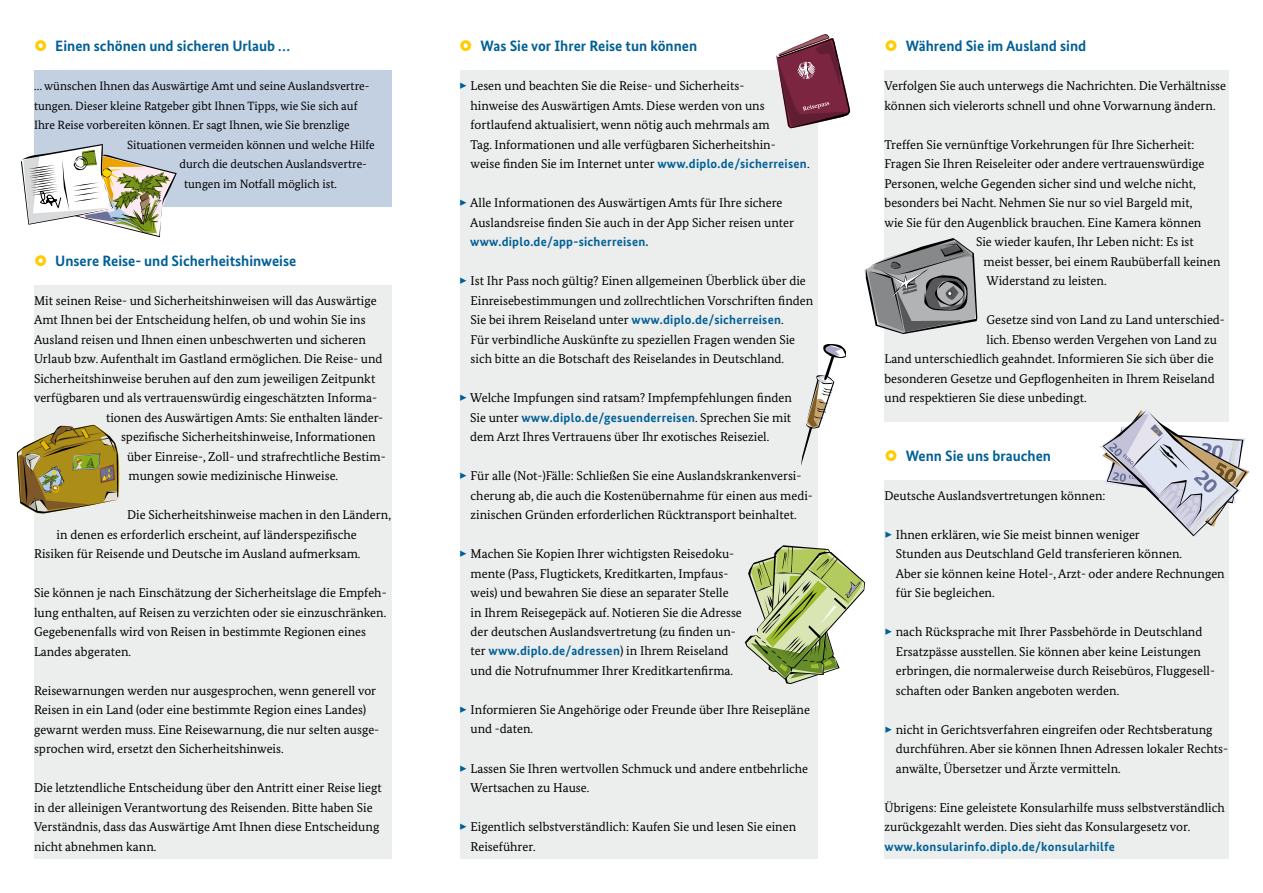
<style>
.page{position:relative;width:1263px;height:893px;background:#fff}
.page>*{position:absolute;margin:0;border:0;box-sizing:border-box;transform-origin:0 0}
.t1{font:700 15px "Bundes Sans";color:#006096}
.t2{font:12.75px/19.5px "Bundes Serif";color:#000}
.t3{font:700 12.75px "Bundes Sans";letter-spacing:.02em;color:#006096}
.t4{font:12px "Bundes Serif";color:#000}
.s1{color:#006096}
.s2{font-family:"Bundes Sans";font-weight:700;color:#006096}
.s3{font-family:"Bundes Serif";font-weight:400;color:#000}
</style>
<div class="page">
<div style="left:34px;top:71px;width:357px;height:136px;background:#c3d0e2"></div>
<div style="left:34px;top:285px;width:357px;height:574px;background:#eceded"></div>
<div style="left:460px;top:71px;width:357px;height:788px;background:#eceded"></div>
<div style="left:884px;top:71px;width:345px;height:351px;background:#eceded"></div>
<div style="left:884px;top:480px;width:345px;height:379px;background:#eceded"></div>
<svg style="left:20px;top:144px;width:157px;height:93px"></svg>
<img style="left:16px;top:424px;width:104px;height:90px">
<svg style="left:1100px;top:410px;width:149px;height:127px"></svg>
<svg style="left:745px;top:34px;width:232px;height:825px"></svg>
<p class="t1" style="left:55px;top:37px;width:236px">Einen schönen und sicheren Urlaub …</p>
<p class="t4" style="left:34px;top:79px;width:335px">… wünschen Ihnen das Auswärtige Amt und seine Auslandsvertre-</p>
<p class="t4" style="left:34px;top:98px;width:325px">tungen. Dieser kleine Ratgeber gibt Ihnen Tipps, wie Sie sich auf</p>
<p class="t4" style="left:34px;top:118px;width:317px">Ihre Reise vorbereiten können. Er sagt Ihnen, wie Sie brenzlige</p>
<p class="t4" style="left:127px;top:137px;width:249px">Situationen vermeiden können und welche Hilfe</p>
<p class="t4" style="left:180px;top:157px;width:187px">durch die deutschen Auslandsvertre-</p>
<p class="t4" style="left:184px;top:176px;width:154px">tungen im Notfall möglich ist.</p>
<p class="t1" style="left:55px;top:251px;width:243px">Unsere Reise- und Sicherheitshinweise</p>
<p class="t2" style="left:34px;top:290px;width:344px">Mit seinen Reise- und Sicherheitshinweisen will das Auswärtige</p>
<p class="t2" style="left:34px;top:310px;width:333px">Amt Ihnen bei der Entscheidung helfen, ob und wohin Sie ins</p>
<p class="t2" style="left:34px;top:329px;width:333px">Ausland reisen und Ihnen einen unbeschwerten und sicheren</p>
<p class="t2" style="left:34px;top:349px;width:350px">Urlaub bzw. Aufenthalt im Gastland ermöglichen. Die Reise- und</p>
<p class="t2" style="left:34px;top:368px;width:343px">Sicherheitshinweise beruhen auf den zum jeweiligen Zeitpunkt</p>
<p class="t2" style="left:34px;top:388px;width:343px">verfügbaren und als vertrauenswürdig eingeschätzten Informa-</p>
<p class="t2" style="left:106px;top:407px;width:279px">tionen des Auswärtigen Amts: Sie enthalten länder-</p>
<p class="t2" style="left:121px;top:427px;width:256px">spezifische Sicherheitshinweise, Informationen</p>
<p class="t2" style="left:127px;top:446px;width:260px">über Einreise-, Zoll- und strafrechtliche Bestim-</p>
<p class="t2" style="left:129px;top:466px;width:211px">mungen sowie medizinische Hinweise.</p>
<p class="t2" style="left:127px;top:505px;width:265px">Die Sicherheitshinweise machen in den Ländern,</p>
<p class="t2" style="left:57px;top:524px;width:302px">in denen es erforderlich erscheint, auf länderspezifische</p>
<p class="t2" style="left:34px;top:544px;width:328px">Risiken für Reisende und Deutsche im Ausland aufmerksam.</p>
<p class="t2" style="left:34px;top:583px;width:354px">Sie können je nach Einschätzung der Sicherheitslage die Empfeh&shy;lung enthalten, auf Reisen zu verzichten oder sie einzuschränken.<br>Gegebenenfalls wird von Reisen in bestimmte Regionen eines Landes abgeraten.</p>
<p class="t2" style="left:34px;top:680px;width:347px">Reisewarnungen werden nur ausgesprochen, wenn generell vor Reisen in ein Land (oder eine bestimmte Region eines Landes) gewarnt werden muss. Eine Reisewarnung, die nur selten ausge&shy;sprochen wird, ersetzt den Sicherheitshinweis.</p>
<p class="t2" style="left:34px;top:778px;width:349px">Die letztendliche Entscheidung über den Antritt einer Reise liegt in der alleinigen Verantwortung des Reisenden. Bitte haben Sie Verständnis, dass das Auswärtige Amt Ihnen diese Entscheidung nicht abnehmen kann.</p>
<p class="t1" style="left:480px;top:37px;width:218px">Was Sie vor Ihrer Reise tun können</p>
<p class="t2" style="left:471px;top:76px;width:340px;text-indent:-11px"><span class="s1">✓</span> Lesen und beachten Sie die Reise- und Sicherheits-<br>hinweise des Auswärtigen Amts. Diese werden von uns fortlaufend aktualisiert, wenn nötig auch mehrmals am<br>Tag. Informationen und alle verfügbaren Sicherheitshin-<br>weise finden Sie im Internet unter <span class="s2">www.diplo.de/sicherreisen</span>.</p>
<p class="t2" style="left:470px;top:193px;width:325px;text-indent:-11px"><span class="s1">✓</span> Alle Informationen des Auswärtigen Amts für Ihre sichere<br>Auslandsreise finden Sie auch in der App Sicher reisen unter</p>
<p class="t3" style="left:470px;top:234px;width:180px">www.diplo.de/app-sicherreisen.</p>
<p class="t2" style="left:471px;top:271px;width:344px;text-indent:-11px"><span class="s1">✓</span> Ist Ihr Pass noch gültig? Einen allgemeinen Überblick über die Einreisebestimmungen und zollrechtlichen Vorschriften finden Sie bei ihrem Reiseland unter <span class="s2">www.diplo.de/sicherreisen</span>.<br>Für verbindliche Auskünfte zu speziellen Fragen wenden Sie sich bitte an die Botschaft des Reiselandes in Deutschland.</p>
<p class="t2" style="left:459px;top:388px;width:334px"><span class="s1">✓</span> Welche Impfungen sind ratsam? Impfempfehlungen finden</p>
<p class="t3" style="left:470px;top:409px;width:323px"><span class="s3">Sie unter</span> www.diplo.de/gesuenderreisen<span class="s3">. Sprechen Sie mit</span></p>
<p class="t2" style="left:470px;top:427px;width:301px">dem Arzt Ihres Vertrauens über Ihr exotisches Reiseziel.</p>
<p class="t2" style="left:471px;top:466px;width:344px;text-indent:-11px"><span class="s1">✓</span> Für alle (Not-)Fälle: Schließen Sie eine Auslandskrankenversi&shy;cherung ab, die auch die Kostenübernahme für einen aus medi&shy;zinischen Gründen erforderlichen Rücktransport beinhaltet.</p>
<p class="t2" style="left:471px;top:544px;width:273px;text-indent:-11px"><span class="s1">✓</span> Machen Sie Kopien Ihrer wichtigsten Reisedoku&shy;mente (Pass, Flugtickets, Kreditkarten, Impfaus&shy;weis) und bewahren Sie diese an separater Stelle in Ihrem Reisegepäck auf. Notieren Sie die Adresse der deutschen Auslandsvertretung (zu finden un-</p>
<p class="t3" style="left:471px;top:643px;width:260px"><span class="s3">ter</span> www.diplo.de/adressen<span class="s3">) in Ihrem Reiseland</span></p>
<p class="t2" style="left:471px;top:661px;width:264px">und die Notrufnummer Ihrer Kreditkartenfirma.</p>
<p class="t2" style="left:471px;top:700px;width:341px;text-indent:-11px"><span class="s1">✓</span> Informieren Sie Angehörige oder Freunde über Ihre Reisepläne und -daten.</p>
<p class="t2" style="left:471px;top:758px;width:339px;text-indent:-11px"><span class="s1">✓</span> Lassen Sie Ihren wertvollen Schmuck und andere entbehrliche<br>Wertsachen zu Hause.</p>
<p class="t2" style="left:471px;top:817px;width:327px;text-indent:-11px"><span class="s1">✓</span> Eigentlich selbstverständlich: Kaufen Sie und lesen Sie einen<br>Reiseführer.</p>
<p class="t1" style="left:906px;top:37px;width:182px">Während Sie im Ausland sind</p>
<p class="t2" style="left:884px;top:76px;width:343px">Verfolgen Sie auch unterwegs die Nachrichten. Die Verhältnisse können sich vielerorts schnell und ohne Vorwarnung ändern.</p>
<p class="t2" style="left:884px;top:134px;width:311px">Treffen Sie vernünftige Vorkehrungen für Ihre Sicherheit:</p>
<p class="t2" style="left:884px;top:154px;width:321px">Fragen Sie Ihren Reiseleiter oder andere vertrauenswürdige</p>
<p class="t2" style="left:884px;top:173px;width:313px">Personen, welche Gegenden sicher sind und welche nicht,</p>
<p class="t2" style="left:884px;top:193px;width:309px">besonders bei Nacht. Nehmen Sie nur so viel Bargeld mit,</p>
<p class="t2" style="left:884px;top:212px;width:318px">wie Sie für den Augenblick brauchen. Eine Kamera können</p>
<p class="t2" style="left:976px;top:232px;width:219px">Sie wieder kaufen, Ihr Leben nicht: Es ist</p>
<p class="t2" style="left:983px;top:251px;width:238px">meist besser, bei einem Raubüberfall keinen</p>
<p class="t2" style="left:986px;top:271px;width:122px">Widerstand zu leisten.</p>
<p class="t2" style="left:986px;top:310px;width:240px">Gesetze sind von Land zu Land unterschied-</p>
<p class="t2" style="left:986px;top:329px;width:232px">lich. Ebenso werden Vergehen von Land zu</p>
<p class="t2" style="left:884px;top:349px;width:331px">Land unterschiedlich geahndet. Informieren Sie sich über die</p>
<p class="t2" style="left:884px;top:368px;width:332px">besonderen Gesetze und Gepflogenheiten in Ihrem Reiseland</p>
<p class="t2" style="left:884px;top:388px;width:204px">und respektieren Sie diese unbedingt.</p>
<p class="t1" style="left:906px;top:446px;width:147px">Wenn Sie uns brauchen</p>
<p class="t2" style="left:884px;top:485px;width:222px">Deutsche Auslandsvertretungen können:</p>
<p class="t2" style="left:896px;top:524px;width:330px;text-indent:-11px"><span class="s1">✓</span> Ihnen erklären, wie Sie meist binnen weniger<br>Stunden aus Deutschland Geld transferieren können.<br>Aber sie können keine Hotel-, Arzt- oder andere Rechnungen für Sie begleichen.</p>
<p class="t2" style="left:896px;top:622px;width:321px;text-indent:-11px"><span class="s1">✓</span> nach Rücksprache mit Ihrer Passbehörde in Deutschland Ersatzpässe ausstellen. Sie können aber keine Leistungen erbringen, die normalerweise durch Reisebüros, Fluggesell&shy;schaften oder Banken angeboten werden.</p>
<p class="t2" style="left:896px;top:719px;width:334px;text-indent:-11px"><span class="s1">✓</span> nicht in Gerichtsverfahren eingreifen oder Rechtsberatung durchführen. Aber sie können Ihnen Adressen lokaler Rechts&shy;anwälte, Übersetzer und Ärzte vermitteln.</p>
<p class="t2" style="left:884px;top:797px;width:342px">Übrigens: Eine geleistete Konsularhilfe muss selbstverständlich zurückgezahlt werden. Dies sieht das Konsulargesetz vor.</p>
<p class="t3" style="left:884px;top:838px;width:232px">www.konsularinfo.diplo.de/konsularhilfe</p>
</div>
